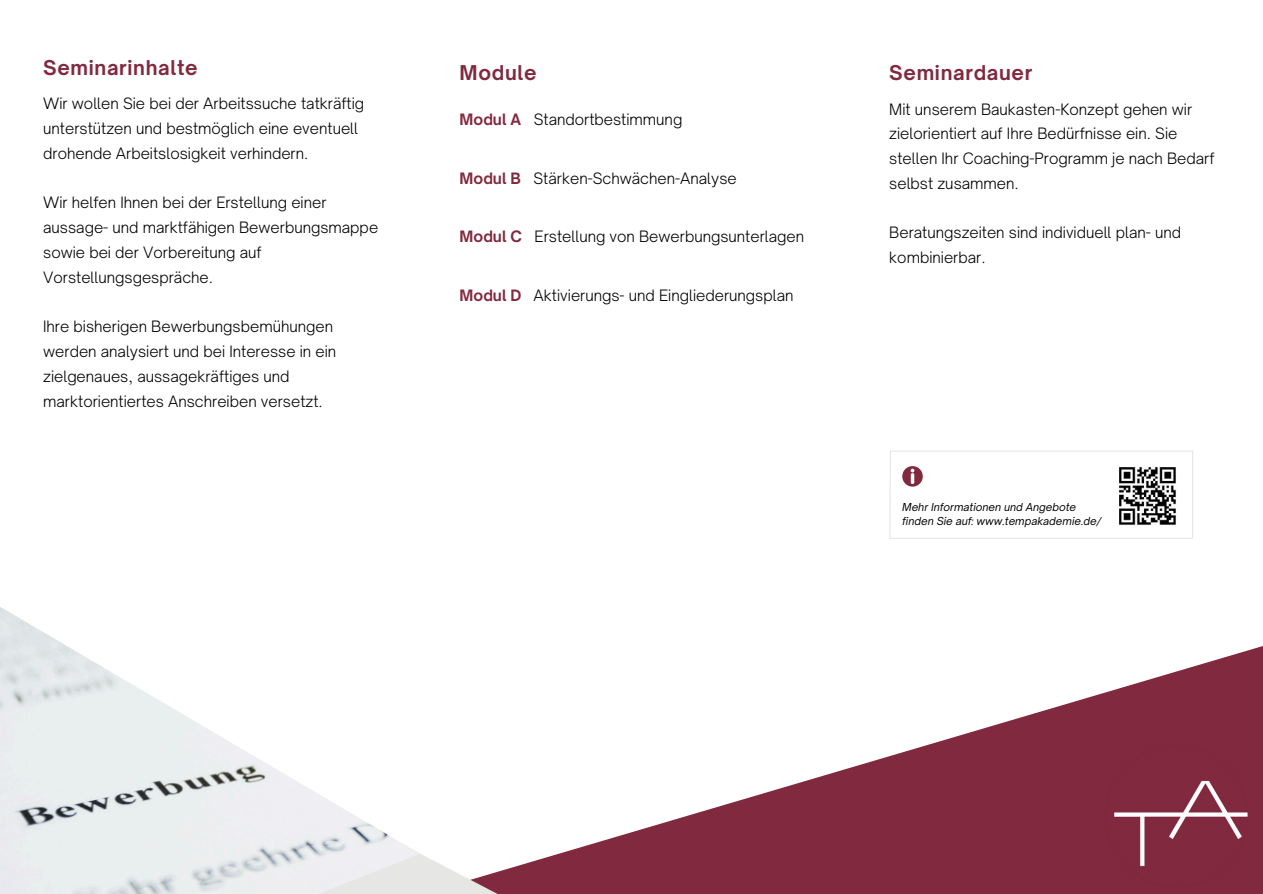
<style>
.page{position:relative;width:1263px;height:894px;background:#fff}
.page>*{position:absolute;margin:0;border:0;box-sizing:border-box;transform-origin:0 0}
.t1{font:700 19.5px "Open Sauce One";letter-spacing:.035em;color:#81293f}
.t2{font:300 15px/24.8px "Open Sauce One";color:#000}
.t3{font:700 15px "Open Sauce One";color:#81293f}
.t4{font:italic 10.5px "Open Sauce One";color:#000}
.s1{font-weight:700;color:#81293f}
</style>
<div class="page">
<svg style="left:639px;top:646px;width:624px;height:247px;fill:#81293f"></svg>
<svg style="left:420px;top:830px;width:219px;height:63px"></svg>
<div style="left:1092px;top:739px;width:171px;height:154px;background:#81293f"></div>
<svg style="left:902px;top:466px;width:20px;height:20px"></svg>
<img style="left:1119px;top:467px;width:57px;height:58px">
<hr style="left:890px;top:450px;width:303px;height:1px;background:#e6e6e4">
<hr style="left:1192px;top:451px;width:1px;height:87px;background:#e6e6e4">
<hr style="left:889px;top:537px;width:304px;height:1px;background:#e6e6e4">
<svg style="left:889px;top:450px;width:2px;height:89px"></svg>
<img style="left:0;top:607px;width:420px;height:286px">
<h1 class="t1" style="left:43px;top:55px;width:156px">Seminarinhalte</h1>
<h2 class="t2" style="left:43px;top:91px;width:323px">Wir wollen Sie bei der Arbeitssuche tatkräftig unterstützen und bestmöglich eine eventuell drohende Arbeitslosigkeit verhindern.</h2>
<h2 class="t2" style="left:43px;top:190px;width:337px">Wir helfen Ihnen bei der Erstellung einer aussage- und marktfähigen Bewerbungsmappe sowie bei der Vorbereitung auf Vorstellungsgespräche.</h2>
<h2 class="t2" style="left:43px;top:314px;width:295px">Ihre bisherigen Bewerbungsbemühungen werden analysiert und bei Interesse in ein zielgenaues, aussagekräftiges und marktorientiertes Anschreiben versetzt.</h2>
<h2 class="t1" style="left:460px;top:60px;width:78px">Module</h2>
<h1 class="t2" style="left:460px;top:107px;width:224px"><span class="s1">Modul A</span> Standortbestimmung</h1>
<h2 class="t3" style="left:460px;top:168px;width:63px">Modul B</h2>
<h2 class="t2" style="left:533px;top:165px;width:205px">Stärken-Schwächen-Analyse</h2>
<h2 class="t3" style="left:460px;top:227px;width:64px">Modul C</h2>
<p class="t2" style="left:535px;top:224px;width:271px">Erstellung von Bewerbungsunterlagen</p>
<p class="t3" style="left:460px;top:285px;width:63px">Modul D</p>
<p class="t2" style="left:534px;top:282px;width:261px">Aktivierungs- und Eingliederungsplan</p>
<p class="t1" style="left:889px;top:60px;width:145px">Seminardauer</p>
<p class="t2" style="left:889px;top:96px;width:327px">Mit unserem Baukasten-Konzept gehen wir zielorientiert auf Ihre Bedürfnisse ein. Sie stellen Ihr Coaching-Programm je nach Bedarf selbst zusammen.</p>
<p class="t2" style="left:889px;top:220px;width:293px">Beratungszeiten sind individuell plan- und kombinierbar.</p>
<h2 class="t4" style="left:902px;top:500px;width:175px">Mehr Informationen und Angebote</h2>
<h2 class="t4" style="left:902px;top:514px;width:201px">finden Sie auf: www.tempakademie.de/</h2>
</div>
